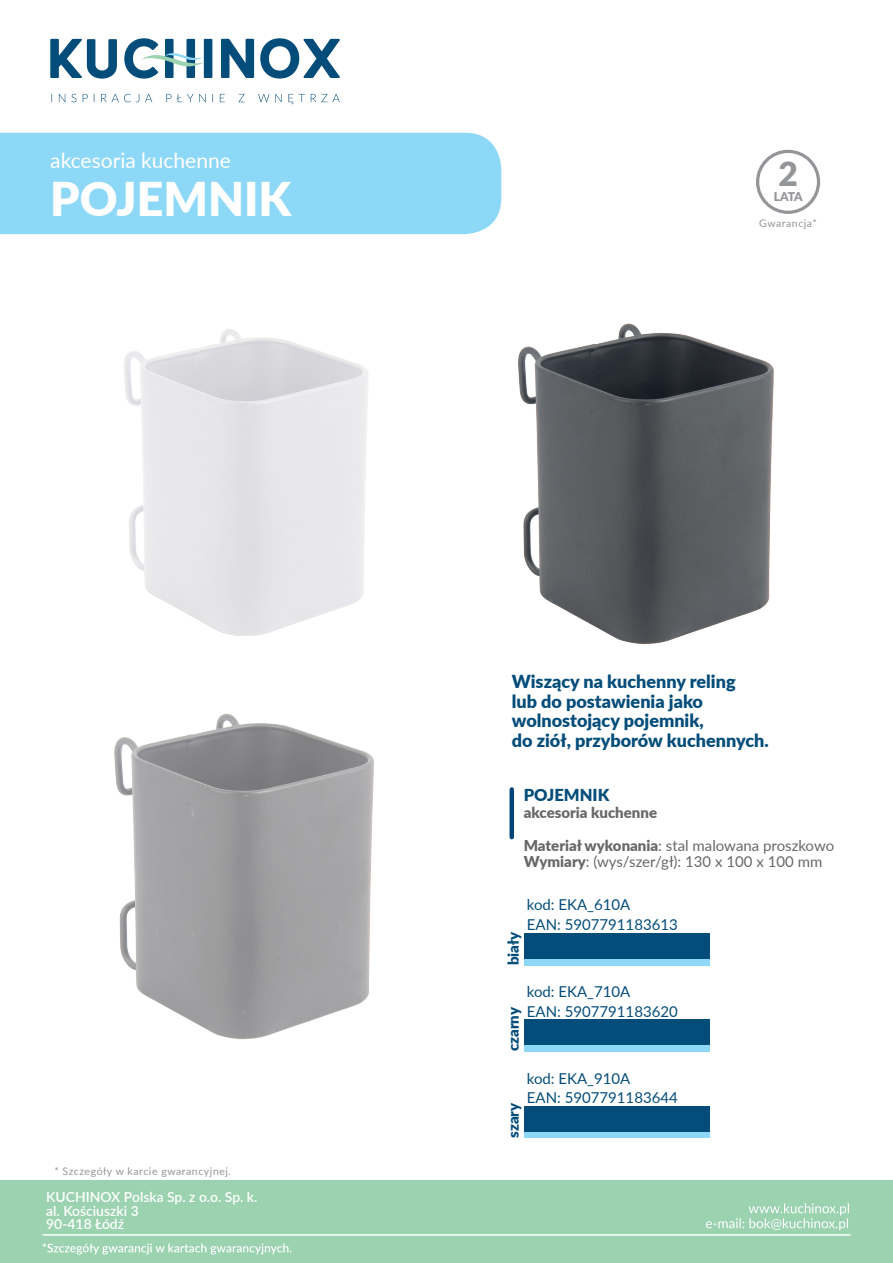
<style>
.page{position:relative;width:893px;height:1263px;background:#fff}
.page>*{position:absolute;margin:0;border:0;box-sizing:border-box;transform-origin:0 0}
.t1{font:900 46.5px "Lato";color:#fff}
.t2{font:900 33.45px "Lato";color:#939598}
.t3{font:21px "Lato";color:#fff}
.t4{font:900 18px/19.5px "Lato";color:#044d7a}
.t5{font:900 16.5px "Lato";color:#044d7a}
.t6{font:15px/19.5px "Lato";color:#044d7a}
.t7{font:15px/16.5px "Lato";color:#666968}
.t8{font:900 15px "Lato";color:#666968}
.t9{font:900 15px "Lato";color:#044d7a}
.t10{font:600 13.95px/14px "Lato";color:#fff}
.t11{font:900 12px "Lato";color:#939598}
.t12{font:10.5px "Lato";letter-spacing:.055em;color:#939598}
.s1{font-weight:900}
</style>
<div class="page">
<div style="left:0;top:133px;width:501px;height:101px;background:#8ed8f7"></div>
<div style="left:509px;top:789px;width:5px;height:48px;background:#004577"></div>
<svg style="left:756px;top:150px;width:64px;height:64px"></svg>
<img style="left:114px;top:713px;width:260px;height:327px">
<div style="left:524px;top:959px;width:186px;height:6px;background:#8ed8f7"></div>
<div style="left:524px;top:933px;width:186px;height:26px;background:#044d7a"></div>
<div style="left:524px;top:1131px;width:186px;height:7px;background:#8ed8f7"></div>
<div style="left:524px;top:1106px;width:186px;height:25px;background:#044d7a"></div>
<svg style="left:50px;top:38px;width:290px;height:41px"></svg>
<svg style="left:52px;top:94px;width:288px;height:10px"></svg>
<div style="left:0;top:1180px;width:893px;height:83px;background:#9bd2af"></div>
<svg style="left:42px;top:1243px;width:249px;height:11px"></svg>
<svg style="left:706px;top:1203px;width:143px;height:27px"></svg>
<hr style="left:43px;top:1234px;width:807px;height:1px;background:#fff">
<img style="left:518px;top:323px;width:256px;height:322px">
<div style="left:524px;top:1045px;width:186px;height:6px;background:#8ed8f7"></div>
<div style="left:524px;top:1020px;width:186px;height:25px;background:#044d7a"></div>
<p class="t3" style="left:50px;top:146px;width:182px">akcesoria kuchenne</p>
<h1 class="t1" style="left:50px;top:164px;width:243px">POJEMNIK</h1>
<p class="t12" style="left:54px;top:1163px;width:178px">* Szczegóły w karcie gwarancyjnej.</p>
<p class="t10" style="left:46px;top:1189px;width:213px">KUCHINOX Polska Sp. z o.o. Sp. k. al. Kościuszki 3<br>90-418 Łódź</p>
<h2 class="t2" style="left:778px;top:149px;width:21px">2</h2>
<p class="t11" style="left:774px;top:187px;width:31px">LATA</p>
<p class="t12" style="left:759px;top:215px;width:59px">Gwarancja*</p>
<p class="t4" style="left:512px;top:671px;width:258px">Wiszący na kuchenny reling<br>lub do postawienia jako wolnostojący pojemnik,<br>do ziół, przyborów kuchennych.</p>
<p class="t5" style="left:524px;top:783px;width:87px">POJEMNIK</p>
<p class="t8" style="left:524px;top:801px;width:135px">akcesoria kuchenne</p>
<p class="t7" style="left:524px;top:836px;width:312px"><span class="s1">Materiał wykonania</span>: stal malowana proszkowo<br><span class="s1">Wymiary</span>: (wys/szer/gł): 130 x 100 x 100 mm</p>
<p class="t6" style="left:527px;top:894px;width:152px">kod: EKA_610A<br>EAN: 5907791183613</p>
<p class="t9" style="left:502px;top:965px;width:35px;rotate:-90deg">biały</p>
<p class="t6" style="left:527px;top:981px;width:152px">kod: EKA_710A<br>EAN: 5907791183620</p>
<p class="t9" style="left:502px;top:1051px;width:46px;rotate:-90deg">czarny</p>
<p class="t6" style="left:527px;top:1068px;width:152px">kod: EKA_910A<br>EAN: 5907791183644</p>
<p class="t9" style="left:502px;top:1138px;width:37px;rotate:-90deg">szary</p>
</div>
